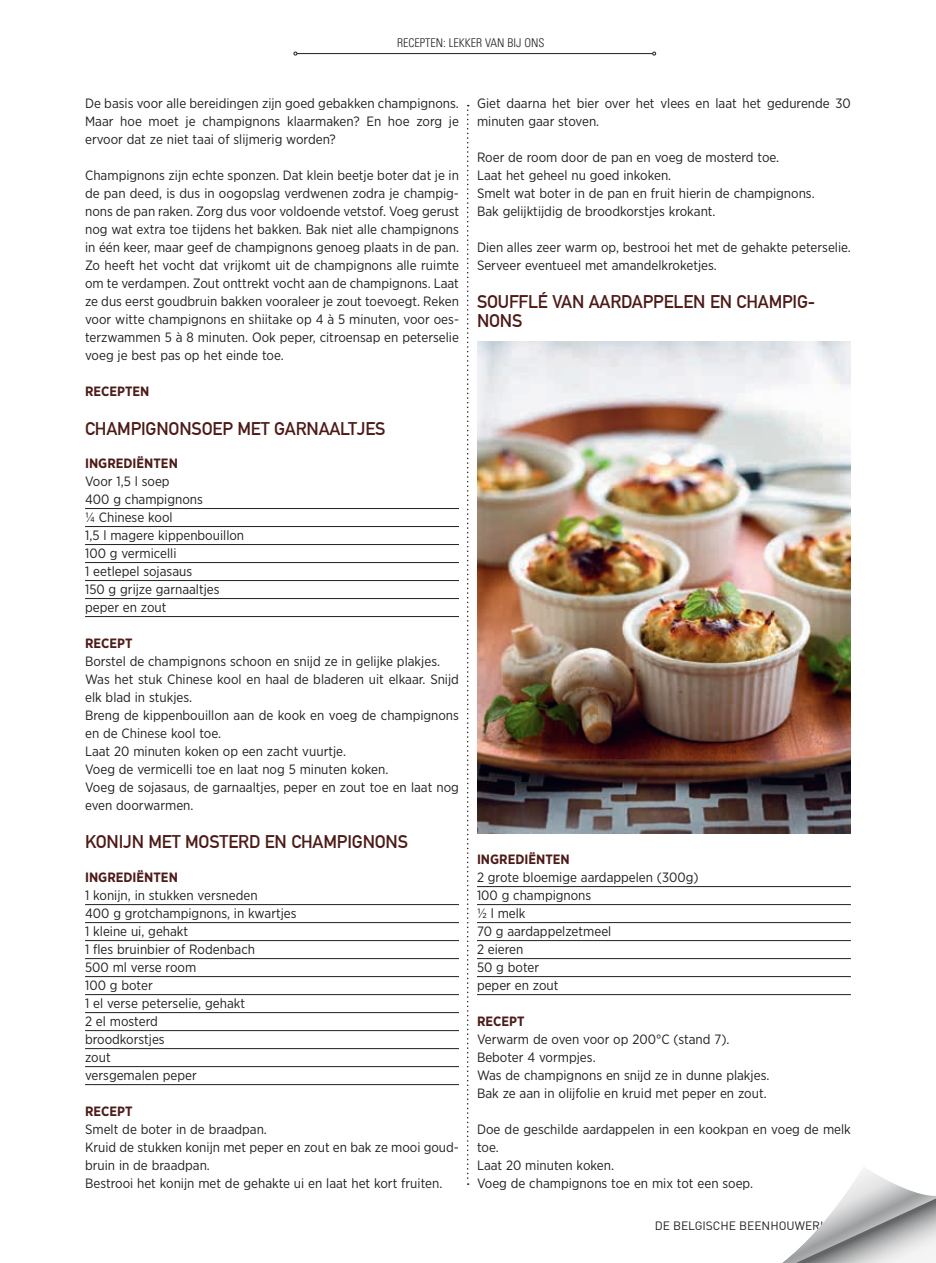
<style>
.page{position:relative;width:936px;height:1263px;background:#fff}
.page>*{position:absolute;margin:0;border:0;box-sizing:border-box;transform-origin:0 0}
.t1{font:700 18px/19.5px "DIN Alternate";letter-spacing:-.01em;color:#4d1b18}
.t2{font:13.5px/18px "Gotham Narrow";color:#231f20}
.t3{font:700 13.5px "Gotham Narrow";color:#4d1b18}
.t4{font:12px "DIN";color:#231f20}
.t5{font:300 condensed 12px "Univers LT Std";color:#231f20}
.s1{font-family:"DIN Alternate";font-weight:700}
</style>
<div class="page">
<hr style="left:297px;top:53px;width:355px;height:1px;background:#231f20">
<img style="left:478px;top:341px;width:372px;height:492px">
<svg style="left:467px;top:105px;width:1px;height:1080px"></svg>
<hr style="left:85px;top:508px;width:374px;height:1px;background:#231f20">
<hr style="left:85px;top:526px;width:374px;height:1px;background:#231f20">
<hr style="left:85px;top:544px;width:374px;height:1px;background:#231f20">
<hr style="left:85px;top:562px;width:374px;height:1px;background:#231f20">
<hr style="left:85px;top:580px;width:374px;height:1px;background:#231f20">
<hr style="left:85px;top:598px;width:374px;height:1px;background:#231f20">
<hr style="left:85px;top:616px;width:374px;height:1px;background:#231f20">
<hr style="left:85px;top:904px;width:374px;height:1px;background:#231f20">
<hr style="left:85px;top:922px;width:374px;height:1px;background:#231f20">
<hr style="left:85px;top:940px;width:374px;height:1px;background:#231f20">
<hr style="left:85px;top:958px;width:374px;height:1px;background:#231f20">
<hr style="left:85px;top:976px;width:374px;height:1px;background:#231f20">
<hr style="left:85px;top:994px;width:374px;height:1px;background:#231f20">
<hr style="left:85px;top:1012px;width:374px;height:1px;background:#231f20">
<hr style="left:85px;top:1030px;width:374px;height:1px;background:#231f20">
<hr style="left:85px;top:1048px;width:374px;height:1px;background:#231f20">
<hr style="left:85px;top:1066px;width:374px;height:1px;background:#231f20">
<hr style="left:85px;top:1084px;width:374px;height:1px;background:#231f20">
<hr style="left:477px;top:886px;width:373px;height:1px;background:#231f20">
<hr style="left:477px;top:904px;width:373px;height:1px;background:#231f20">
<hr style="left:477px;top:922px;width:373px;height:1px;background:#231f20">
<hr style="left:477px;top:940px;width:373px;height:1px;background:#231f20">
<hr style="left:477px;top:958px;width:373px;height:1px;background:#231f20">
<hr style="left:477px;top:976px;width:373px;height:1px;background:#231f20">
<hr style="left:477px;top:994px;width:373px;height:1px;background:#231f20">
<svg style="left:782px;top:1168px;width:153px;height:95px"></svg>
<p class="t5" style="left:397px;top:36px;width:149px">RECEPTEN: LEKKER VAN BIJ ONS</p>
<p class="t2" style="left:85px;top:94px;width:375px;text-align:justify">De basis voor alle bereidingen zijn goed gebakken champignons.<br>Maar hoe moet je champignons klaarmaken? En hoe zorg je ervoor dat ze niet taai of slijmerig worden?</p>
<p class="t2" style="left:85px;top:166px;width:375px;text-align:justify">Champignons zijn echte sponzen. Dat klein beetje boter dat je in de pan deed, is dus in oogopslag verdwenen zodra je champig&shy;nons de pan raken. Zorg dus voor voldoende vetstof. Voeg gerust nog wat extra toe tijdens het bakken. Bak niet alle champignons in één keer, maar geef de champignons genoeg plaats in de pan.<br>Zo heeft het vocht dat vrijkomt uit de champignons alle ruimte om te verdampen. Zout onttrekt vocht aan de champignons. Laat ze dus eerst goudbruin bakken vooraleer je zout toevoegt. Reken voor witte champignons en shiitake op 4 à 5 minuten, voor oes&shy;terzwammen 5 à 8 minuten. Ook peper, citroensap en peterselie voeg je best pas op het einde toe.</p>
<p class="t3" style="left:85px;top:383px;width:66px">RECEPTEN</p>
<h1 class="t1" style="left:85px;top:418px;width:302px">CHAMPIGNONSOEP MET GARNAALTJES</h1>
<p class="t3" style="left:85px;top:455px;width:94px">INGREDIËNTEN</p>
<p class="t2" style="left:85px;top:472px;width:161px">Voor 1,5 l soep<br>400 g champignons<br>¼ Chinese kool<br>1,5 l magere kippenbouillon<br>100 g vermicelli<br>1 eetlepel sojasaus<br>150 g grijze garnaaltjes peper en zout</p>
<p class="t3" style="left:85px;top:635px;width:49px">RECEPT</p>
<p class="t2" style="left:85px;top:652px;width:375px">Borstel de champignons schoon en snijd ze in gelijke plakjes.<br>Was het stuk Chinese kool en haal de bladeren uit elkaar. Snijd elk blad in stukjes.<br>Breng de kippenbouillon aan de kook en voeg de champignons en de Chinese kool toe.<br>Laat 20 minuten koken op een zacht vuurtje.<br>Voeg de vermicelli toe en laat nog 5 minuten koken.<br>Voeg de sojasaus, de garnaaltjes, peper en zout toe en laat nog even doorwarmen.</p>
<h1 class="t1" style="left:85px;top:830px;width:324px">KONIJN MET MOSTERD EN CHAMPIGNONS</h1>
<p class="t3" style="left:85px;top:869px;width:94px">INGREDIËNTEN</p>
<p class="t2" style="left:85px;top:886px;width:213px">1 konijn, in stukken versneden<br>400 g grotchampignons, in kwartjes<br>1 kleine ui, gehakt<br>1 fles bruinbier of Rodenbach<br>500 ml verse room<br>100 g boter<br>1 el verse peterselie, gehakt<br>2 el mosterd<br>broodkorstjes<br>zout<br>versgemalen peper</p>
<p class="t3" style="left:85px;top:1103px;width:49px">RECEPT</p>
<p class="t2" style="left:85px;top:1120px;width:375px">Smelt de boter in de braadpan.<br>Kruid de stukken konijn met peper en zout en bak ze mooi goud&shy;bruin in de braadpan.<br>Bestrooi het konijn met de gehakte ui en laat het kort fruiten.</p>
<p class="t2" style="left:477px;top:94px;width:375px">Giet daarna het bier over het vlees en laat het gedurende 30 minuten gaar stoven.</p>
<p class="t2" style="left:477px;top:148px;width:339px">Roer de room door de pan en voeg de mosterd toe.<br>Laat het geheel nu goed inkoken.<br>Smelt wat boter in de pan en fruit hierin de champignons.<br>Bak gelijktijdig de broodkorstjes krokant.</p>
<p class="t2" style="left:477px;top:238px;width:375px">Dien alles zeer warm op, bestrooi het met de gehakte peterselie.<br>Serveer eventueel met amandelkroketjes.</p>
<h1 class="t1" style="left:477px;top:290px;width:340px">SOUFFLÉ VAN AARDAPPELEN EN CHAMPIG-<br>NONS</h1>
<p class="t3" style="left:477px;top:851px;width:94px">INGREDIËNTEN</p>
<p class="t2" style="left:477px;top:868px;width:223px">2 grote bloemige aardappelen (300g)<br>100 g champignons<br>½ l melk<br>70 g aardappelzetmeel<br>2 eieren<br>50 g boter<br>peper en zout</p>
<p class="t3" style="left:477px;top:1013px;width:49px">RECEPT</p>
<p class="t2" style="left:477px;top:1030px;width:294px">Verwarm de oven voor op 200°C (stand 7).<br>Beboter 4 vormpjes.<br>Was de champignons en snijd ze in dunne plakjes.<br>Bak ze aan in olijfolie en kruid met peper en zout.</p>
<p class="t2" style="left:477px;top:1120px;width:375px">Doe de geschilde aardappelen in een kookpan en voeg de melk toe.<br>Laat 20 minuten koken.<br>Voeg de champignons toe en mix tot een soep.</p>
<p class="t4" style="left:654px;top:1218px;width:198px">DE BELGISCHE BEENHOUWERIJ | <span class="s1">39</span></p>
</div>
